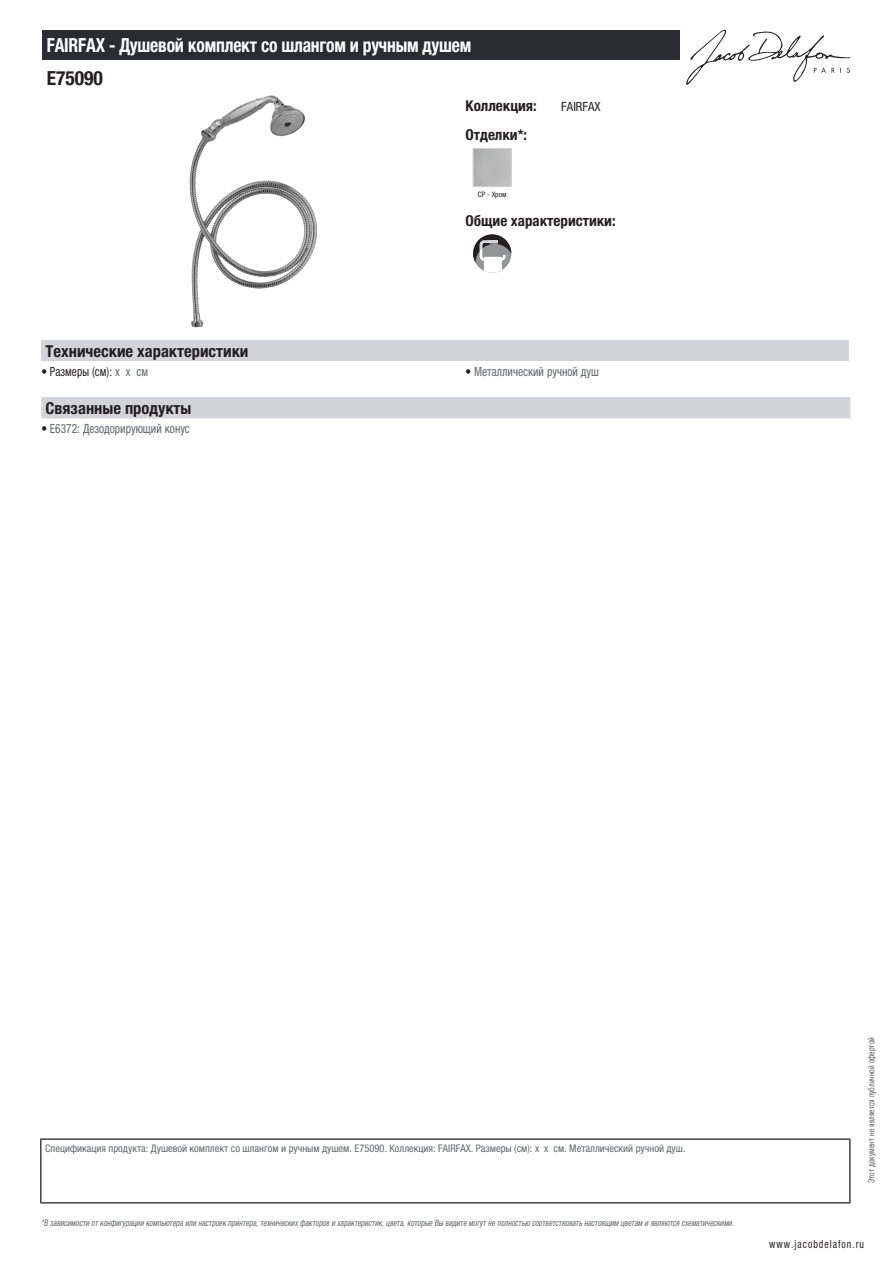
<style>
.page{position:relative;width:893px;height:1263px;background:#fff}
.page>*{position:absolute;margin:0;border:0;box-sizing:border-box;transform-origin:0 0}
.t1{font:700 condensed 19.5px "Helvetica Neue LTCYR";letter-spacing:-.01em;color:#fff;scale:.9 1}
.t2{font:700 condensed 19.5px "Helvetica Neue LTCYR";color:#231f20}
.t3{font:700 condensed 16.5px "Helvetica Neue LTCYR";color:#231f20}
.t4{font:700 condensed 15px "Helvetica Neue LTCYR";color:#231f20}
.t5{font:condensed 12.75px "Helvetica Neue LTCYR";color:#626568;scale:.9 1}
.t6{font:condensed 12.75px "Helvetica Neue LTCYR";color:#231f20;scale:.9 1}
.t7{font:condensed 12.75px "Helvetica Neue LTCYR";color:#231f20}
.t8{font:condensed 11.25px "Helvetica Neue LTCYR";letter-spacing:.1em;color:#231f20;scale:.87 1}
.t9{font:condensed 10.5px "Helvetica Neue LTCYR";color:#626568}
.t10{font:italic condensed 9px "Helvetica Neue LTCYR";color:#626568;scale:.87 1}
.t11{font:condensed 9px "Helvetica Neue LTCYR";color:#626568;scale:.87 1}
.t12{font:condensed 7.5px "Helvetica Neue LTCYR";color:#231f20}
.s1{color:#626568}
.s2{color:#231f20}
</style>
<div class="page">
<svg style="left:686px;top:30px;width:164px;height:55px"></svg>
<img style="left:189px;top:95px;width:128px;height:233px">
<div style="left:473px;top:148px;width:39px;height:39px;border:1px solid #d3d4da"></div>
<svg style="left:473px;top:234px;width:38px;height:39px"></svg>
<div style="left:41px;top:340px;width:808px;height:22px;background:#d3d4da"></div>
<div style="left:41px;top:397px;width:809px;height:21px;background:#d3d4da"></div>
<div style="left:43px;top:30px;width:637px;height:30px;background:#2a2c32"></div>
<hr style="left:40px;top:1138px;width:810px;height:2px;background:#040503">
<hr style="left:40px;top:1140px;width:1px;height:62px;background:#040503">
<hr style="left:849px;top:1140px;width:1px;height:62px;background:#040503">
<hr style="left:40px;top:1202px;width:810px;height:1px;background:#040503">
<h1 class="t1" style="left:47px;top:34px;width:473px">FAIRFAX - Душевой комплект со шлангом и ручным душем</h1>
<h1 class="t2" style="left:47px;top:67px;width:58px">E75090</h1>
<h3 class="t4" style="left:466px;top:97px;width:73px">Коллекция:</h3>
<h3 class="t7" style="left:561px;top:99px;width:41px">FAIRFAX</h3>
<h3 class="t4" style="left:466px;top:126px;width:63px">Отделки*:</h3>
<p class="t12" style="left:478px;top:190px;width:30px">CP - Хром</p>
<h3 class="t4" style="left:466px;top:212px;width:152px">Общие характеристики:</h3>
<h2 class="t3" style="left:46px;top:342px;width:204px">Технические характеристики</h2>
<h3 class="t6" style="left:41px;top:364px;width:120px">• Размеры (см): <span class="s1">x x см</span></h3>
<h3 class="t5" style="left:466px;top:364px;width:150px"><span class="s2">•</span> Металлический ручной душ</h3>
<h2 class="t3" style="left:46px;top:399px;width:147px">Связанные продукты</h2>
<h3 class="t5" style="left:41px;top:421px;width:166px"><span class="s2">•</span> E6372: Дезодорирующий конус</h3>
<p class="t9" style="left:45px;top:1142px;width:642px">Спецификация продукта: Душевой комплект со шлангом и ручным душем. E75090. Коллекция: FAIRFAX. Размеры (см): x x см. Металлический ручной душ.</p>
<p class="t10" style="left:41px;top:1218px;width:800px">*В зависимости отконфигурации компьютера или настроек принтера,техническихфакторов и характеристик,цвета,которые Вы видите могутне полностью соответствоватьнастоящим цветам и являются схематическими.</p>
<p class="t11" style="left:866px;top:1183px;width:169px;rotate:-90deg">Этот документ не является публичной офертой</p>
<p class="t8" style="left:769px;top:1237px;width:110px">www.jacobdelafon.ru</p>
</div>
